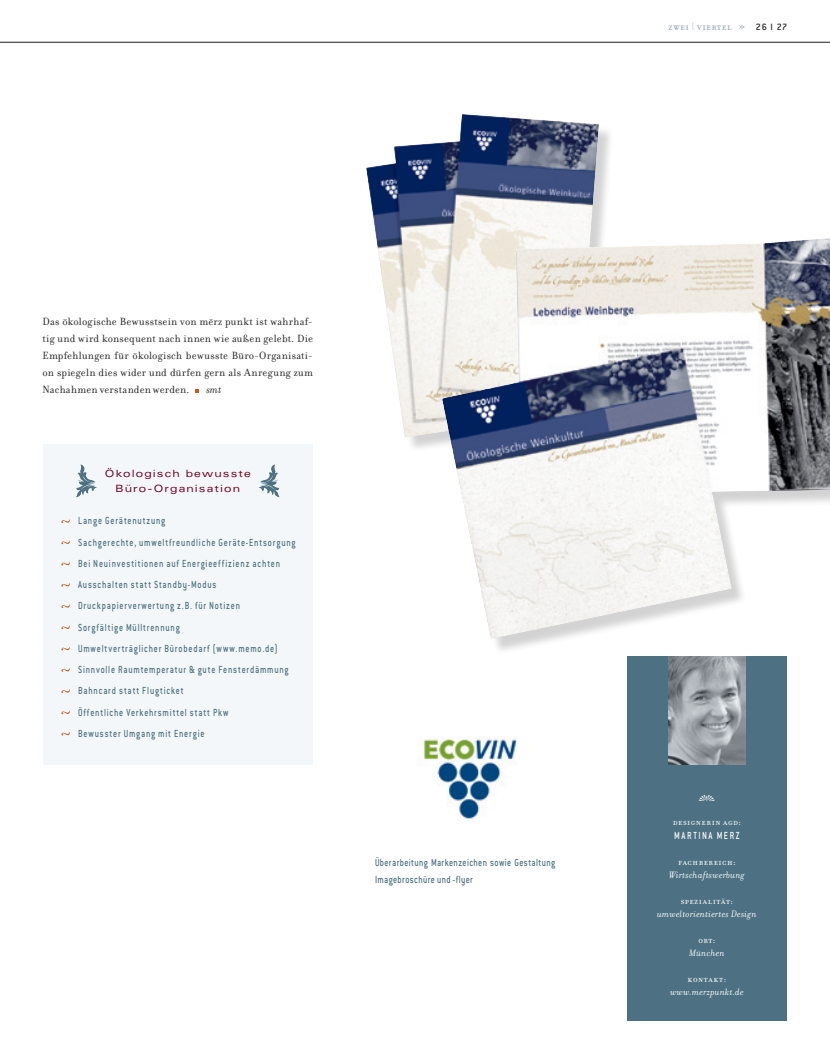
<style>
.page{position:relative;width:830px;height:1063px;background:#fff}
.page>*{position:absolute;margin:0;border:0;box-sizing:border-box;transform-origin:0 0}
.t1{font:18.75px "Filosofia Fractions";color:#fff}
.t2{font:500 11.25px/21.2px "Conduit ITC";letter-spacing:.085em;color:#4d7182;scale:.79 1}
.t3{font:11.25px/16.9px "Filosofia";letter-spacing:.025em;color:#231f20;text-align:justify}
.t4{font:500 11.25px/16.9px "Conduit ITC";letter-spacing:.04em;color:#4d7182;scale:.79 1}
.t5{font:11.25px "Filosofia Small Caps";letter-spacing:.035em;color:#94a2aa}
.t6{font:500 11.25px "Conduit ITC";letter-spacing:.18em;color:#fff;scale:.79 1}
.t7{font:italic 11.25px "Filosofia";color:#231f20}
.t8{font:italic 10px "Filosofia";letter-spacing:.02em;color:#fff}
.t9{font:10px "Filosofia Small Caps";letter-spacing:.055em;color:#fff}
.t10{font:expanded 10px/15px "Univers";letter-spacing:.11em;color:#70001f;text-align:center}
.s1{font-family:"Filosofia Grand";font-weight:700}
.s2{font-family:"Conduit ITC";font-weight:500;font-size:10px;color:#231f20}
.s3{font-family:"Conduit OSITC";font-weight:500;font-size:10px;color:#231f20}
</style>
<div class="page">
<div style="left:43px;top:444px;width:269px;height:321px;background:#f4f7f9"></div>
<div style="left:367px;top:115px;width:248px;height:339px;background:#231f20;opacity:.2"></div>
<img style="left:366px;top:114px;width:232px;height:324px">
<div style="left:443px;top:236px;width:386px;height:419px;background:#231f20;opacity:.2"></div>
<img style="left:442px;top:235px;width:387px;height:404px">
<hr style="left:0;top:42px;width:829px;height:1px;background:#231f20">
<img style="left:423px;top:739px;width:94px;height:80px">
<div style="left:627px;top:656px;width:159px;height:364px;background:#4d7182"></div>
<img style="left:668px;top:656px;width:76px;height:108px">
<svg style="left:258px;top:465px;width:21px;height:32px"></svg>
<svg style="left:76px;top:465px;width:21px;height:32px"></svg>
<svg style="left:61px;top:519px;width:9px;height:4px"></svg>
<svg style="left:61px;top:541px;width:9px;height:3px"></svg>
<svg style="left:61px;top:562px;width:9px;height:3px"></svg>
<svg style="left:61px;top:583px;width:9px;height:4px"></svg>
<svg style="left:61px;top:604px;width:9px;height:4px"></svg>
<svg style="left:61px;top:626px;width:9px;height:3px"></svg>
<svg style="left:61px;top:647px;width:9px;height:3px"></svg>
<svg style="left:61px;top:668px;width:9px;height:4px"></svg>
<svg style="left:61px;top:689px;width:9px;height:4px"></svg>
<svg style="left:61px;top:711px;width:9px;height:3px"></svg>
<svg style="left:61px;top:732px;width:9px;height:3px"></svg>
<svg style="left:195px;top:389px;width:4px;height:4px"></svg>
<p class="t5" style="left:668px;top:20px;width:120px">zwei <span class="s1">|</span> viertel » <span class="s2">26</span> <span class="s3">I</span> <span class="s2">27</span></p>
<p class="t3" style="left:43px;top:313px;width:272px">Das ökologische Bewusstsein von mërz punkt ist wahrhaf&shy;tig und wird konsequent nach innen wie außen gelebt. Die Empfehlungen für ökologisch bewusste Büro-Organisati&shy;on spiegeln dies wider und dürfen gern als Anregung zum Nachahmen verstanden werden.</p>
<p class="t7" style="left:206px;top:383px;width:17px">smt</p>
<p class="t10" style="left:105px;top:465px;width:147px">Ökologisch bewusste<br>Büro-Organisation</p>
<p class="t2" style="left:78px;top:510px;width:277px">Lange Gerätenutzung<br>Sachgerechte, umweltfreundliche Geräte-Entsorgung Bei Neuinvestitionen auf Energieeffizienz achten Ausschalten statt Standby-Modus Druckpapierverwertung z.B. für Notizen<br>Sorgfältige Mülltrennung<br>Umweltverträglicher Bürobedarf (www.memo.de)<br>Sinnvolle Raumtemperatur &amp; gute Fensterdämmung Bahncard statt Flugticket<br>Öffentliche Verkehrsmittel statt Pkw<br>Bewusster Umgang mit Energie</p>
<p class="t4" style="left:375px;top:854px;width:229px">Überarbeitung Markenzeichen sowie Gestaltung<br>Imagebroschüre und -flyer</p>
<h1 class="t1" style="left:694px;top:802px;width:9px;rotate:-90deg">B</h1>
<p class="t9" style="left:672px;top:816px;width:70px">designerin agd:</p>
<p class="t6" style="left:673px;top:829px;width:84px">MARTINA MERZ</p>
<p class="t9" style="left:678px;top:857px;width:59px">fachbereich:</p>
<p class="t8" style="left:669px;top:869px;width:77px">Wirtschaftswerbung</p>
<p class="t9" style="left:680px;top:896px;width:54px">spezialität:</p>
<p class="t8" style="left:656px;top:909px;width:101px">umweltorientiertes Design</p>
<p class="t9" style="left:698px;top:935px;width:19px">ort:</p>
<p class="t8" style="left:689px;top:948px;width:37px">München</p>
<p class="t9" style="left:687px;top:974px;width:40px">kontakt:</p>
<p class="t8" style="left:669px;top:987px;width:75px">www.merzpunkt.de</p>
</div>
